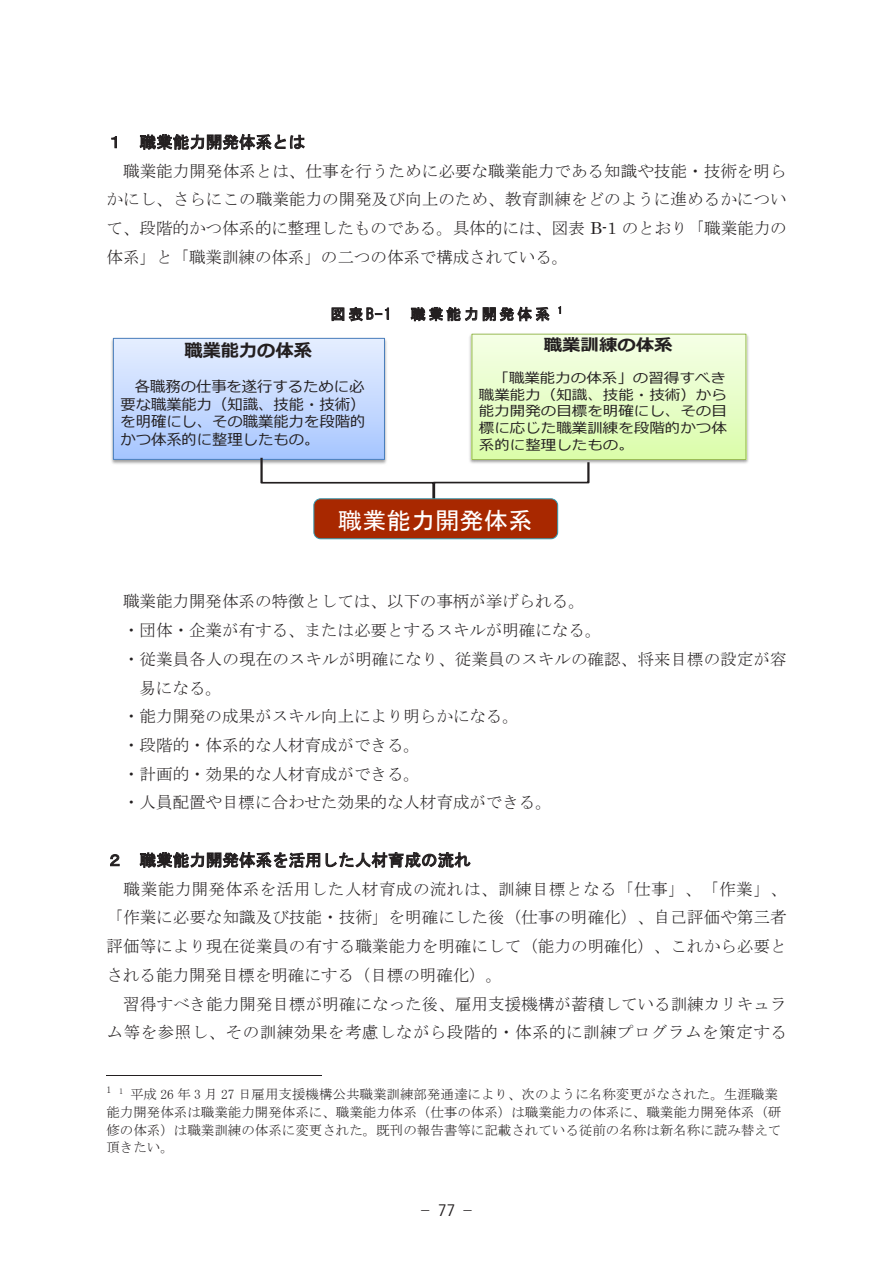
<style>
.page{position:relative;width:893px;height:1263px;background:#fff}
.page>*{position:absolute;margin:0;border:0;box-sizing:border-box;transform-origin:0 0}
.t1{font:23.7px "MS Gothic";color:#fff}
.t2{font:700 17.85px "Meiryo";color:#231f20}
.t3{font:16.5px/28.8px "MS Mincho";color:#231f20;text-align:justify}
.t4{font:16.5px "MS Gothic";color:#231f20}
.t5{font:700 16.5px "Meiryo";color:#231f20;scale:1.11 1}
.t6{font:15px/17.9px "Meiryo";color:#231f20;text-align:justify}
.t7{font:15px "MS Gothic";letter-spacing:.195em;color:#231f20}
.t8{font:15px "Ryumin Pr 5";color:#231f20}
.t9{font:13.95px/16.8px "Meiryo";color:#231f20;text-align:justify;scale:1.11 1}
.t10{font:13.5px/17.7px "MS Mincho";color:#231f20}
.s1{font-family:"Century"}
.s2{font-family:"News Gothic"}
</style>
<div class="page">
<img style="left:111px;top:337px;width:276px;height:127px">
<div style="left:113px;top:338px;width:271px;height:122px;background:linear-gradient(to bottom,#e7efff,#a8c6ff)"></div>
<div style="left:113px;top:338px;width:272px;height:122px;border:1px solid #4a7ebb"></div>
<img style="left:590px;top:333px;width:159px;height:131px">
<img style="left:469px;top:333px;width:274px;height:129px">
<div style="left:472px;top:334px;width:274px;height:125px;background:linear-gradient(to bottom,#f5ffe8,#dbfcac)"></div>
<div style="left:471px;top:334px;width:275px;height:126px;border:1px solid #98b954"></div>
<svg style="left:260px;top:457px;width:330px;height:51px"></svg>
<svg style="left:111px;top:136px;width:6px;height:12px"></svg>
<svg style="left:140px;top:134px;width:165px;height:16px"></svg>
<svg style="left:332px;top:307px;width:57px;height:14px"></svg>
<svg style="left:411px;top:307px;width:66px;height:14px"></svg>
<svg style="left:483px;top:307px;width:67px;height:14px"></svg>
<svg style="left:558px;top:306px;width:3px;height:8px"></svg>
<svg style="left:110px;top:854px;width:10px;height:12px"></svg>
<svg style="left:140px;top:852px;width:180px;height:16px"></svg>
<svg style="left:326px;top:852px;width:145px;height:16px"></svg>
<hr style="left:106px;top:1075px;width:216px;height:1px;background:#231f20">
<div style="left:314px;top:499px;width:244px;height:40px;background:#a82800;border-radius:7px"></div>
<div style="left:313px;top:498px;width:245px;height:41px;border:1px solid #3497ae;border-radius:7px"></div>
<p class="t4" style="left:106px;top:134px;width:200px">１ 職業能力開発体系とは</p>
<p class="t3" style="left:106px;top:156px;width:682px;text-indent:17px">職業能力開発体系とは、仕事を行うために必要な職業能力である知識や技能・技術を明らかにし、さらにこの職業能力の開発及び向上のため、教育訓練をどのように進めるかについて、段階的かつ体系的に整理したものである。具体的には、図表 <span class="s1">B-1</span> のとおり「職業能力の体系」と「職業訓練の体系」の二つの体系で構成されている。</p>
<p class="t7" style="left:331px;top:307px;width:62px">図表B-1</p>
<p class="t7" style="left:411px;top:307px;width:153px">職業能力開発体系 <sup>1</sup></p>
<p class="t2" style="left:185px;top:338px;width:129px">職業能力の体系</p>
<p class="t6" style="left:120px;top:378px;width:247px;text-indent:14px">各職務の仕事を遂行するために必要な職業能力（知識、技能・技術）を明確にし、その職業能力を段階的かつ体系的に整理したもの。</p>
<p class="t5" style="left:544px;top:334px;width:118px">職業訓練の体系</p>
<p class="t9" style="left:479px;top:371px;width:225px;text-indent:15px">「職業能力の体系」の習得すべき職業能力（知識、技能・技術）から能力開発の目標を明確にし、その目標に応じた職業訓練を段階的かつ体系的に整理したもの。</p>
<h1 class="t1" style="left:338px;top:508px;width:196px">職業能力開発体系</h1>
<p class="t3" style="left:123px;top:587px;width:463px">職業能力開発体系の特徴としては、以下の事柄が挙げられる。</p>
<p class="t3" style="left:123px;top:616px;width:480px">・団体・企業が有する、または必要とするスキルが明確になる。</p>
<p class="t3" style="left:123px;top:644px;width:665px">・従業員各人の現在のスキルが明確になり、従業員のスキルの確認、将来目標の設定が容</p>
<p class="t3" style="left:139px;top:673px;width:84px">易になる。</p>
<p class="t3" style="left:123px;top:702px;width:397px">・能力開発の成果がスキル向上により明らかになる。</p>
<p class="t3" style="left:123px;top:731px;width:299px">・段階的・体系的な人材育成ができる。</p>
<p class="t3" style="left:123px;top:759px;width:299px">・計画的・効果的な人材育成ができる。</p>
<p class="t3" style="left:123px;top:788px;width:431px">・人員配置や目標に合わせた効果的な人材育成ができる。</p>
<p class="t4" style="left:106px;top:852px;width:366px">２ 職業能力開発体系を活用した人材育成の流れ</p>
<p class="t3" style="left:106px;top:874px;width:682px;text-indent:17px">職業能力開発体系を活用した人材育成の流れは、訓練目標となる「仕事」、「作業」、「作業に必要な知識及び技能・技術」を明確にした後（仕事の明確化）、自己評価や第三者評価等により現在従業員の有する職業能力を明確にして（能力の明確化）、これから必要とされる能力開発目標を明確にする（目標の明確化）。</p>
<p class="t3" style="left:107px;top:989px;width:682px;text-align:right">習得すべき能力開発目標が明確になった後、雇用支援機構が蓄積している訓練カリキュラム等を参照し、その訓練効果を考慮しながら段階的・体系的に訓練プログラムを策定する</p>
<p class="t10" style="left:106px;top:1086px;width:676px"><sup>1</sup> <sup>1</sup> 平成 26 年 3 月 27 日雇用支援機構公共職業訓練部発通達により、次のように名称変更がなされた。生涯職業能力開発体系は職業能力開発体系に、職業能力体系（仕事の体系）は職業能力の体系に、職業能力開発体系（研修の体系）は職業訓練の体系に変更された。既刊の報告書等に記載されている従前の名称は新名称に読み替えて頂きたい。</p>
<p class="t8" style="left:418px;top:1198px;width:59px">−<span class="s2">77</span>−</p>
</div>
